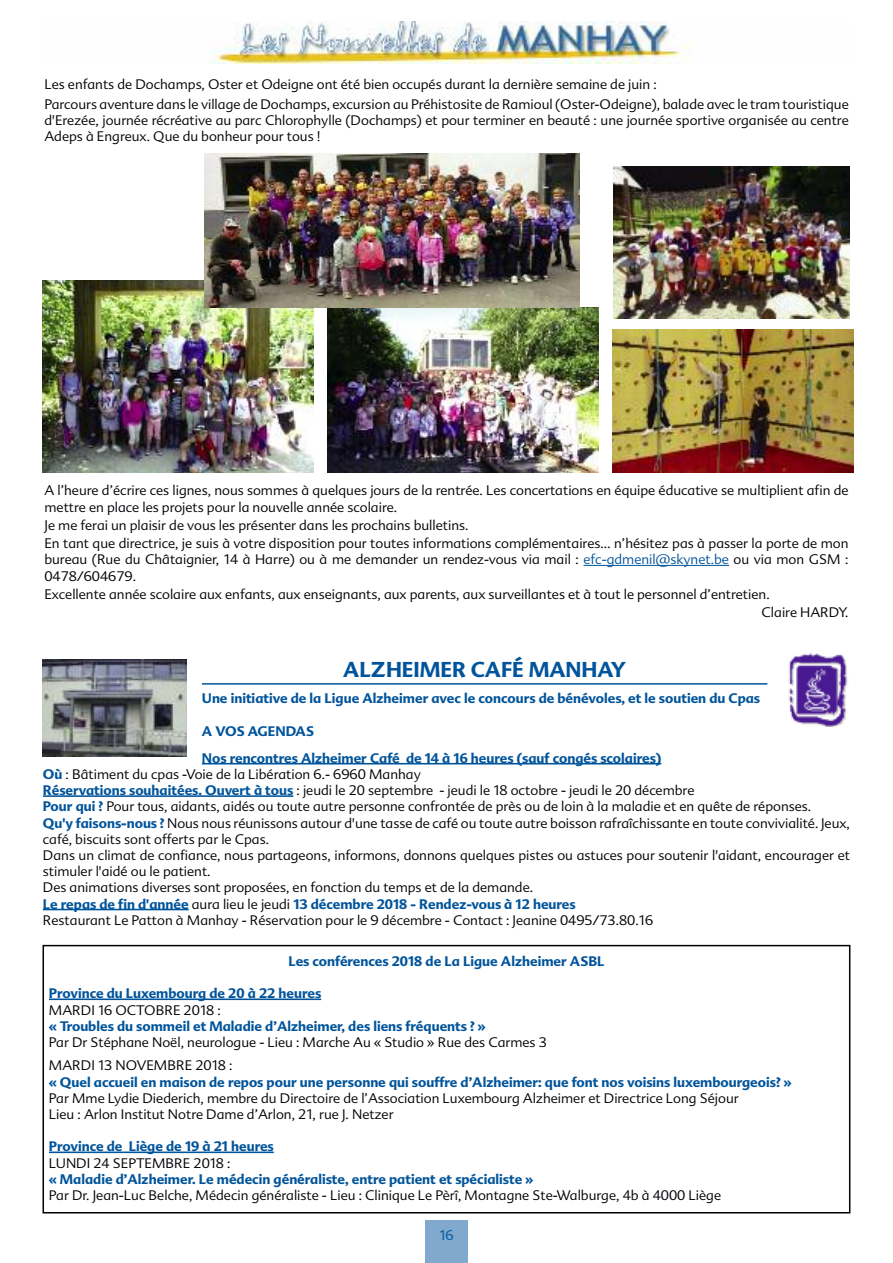
<style>
.page{position:relative;width:893px;height:1263px;background:#fff}
.page>*{position:absolute;margin:0;border:0;box-sizing:border-box;transform-origin:0 0}
.t1{font:700 21px "Advert";color:#00549b}
.t2{font:300 13.5px/16.2px "Advert";color:#000006}
.t3{font:700 13.5px/27px "Advert";color:#00549b}
.t4{font:300 13.5px "Advert";color:#00549b}
.s1{color:#00549b}
.s2{font-weight:700;color:#00549b}
</style>
<div class="page">
<img style="left:210px;top:21px;width:480px;height:43px">
<div style="left:425px;top:1220px;width:43px;height:43px;background:#80a9cd"></div>
<hr style="left:583px;top:565px;width:146px;height:1px;background:#00549b">
<img style="left:43px;top:281px;width:270px;height:191px">
<img style="left:328px;top:307px;width:270px;height:165px">
<img style="left:614px;top:167px;width:235px;height:151px">
<img style="left:613px;top:329px;width:241px;height:143px">
<hr style="left:202px;top:683px;width:565px;height:2px;background:#00549b">
<hr style="left:202px;top:763px;width:459px;height:1px;background:#00549b">
<hr style="left:43px;top:795px;width:250px;height:2px;background:#00549b">
<hr style="left:43px;top:909px;width:146px;height:1px;background:#00549b">
<img style="left:43px;top:659px;width:144px;height:98px">
<img style="left:788px;top:653px;width:60px;height:73px">
<div style="left:43px;top:945px;width:807px;height:268px;border:2px solid #000006"></div>
<hr style="left:49px;top:998px;width:272px;height:2px;background:#00549b">
<hr style="left:49px;top:1151px;width:225px;height:2px;background:#00549b">
<img style="left:205px;top:154px;width:375px;height:153px">
<p class="t2" style="left:44px;top:74px;width:806px;line-height:20.4px">Les enfants de Dochamps, Oster et Odeigne ont été bien occupés durant la dernière semaine de juin :<br>Parcours aventure dans le village de Dochamps, excursion au Préhistosite de Ramioul (Oster-Odeigne), balade avec le tram touristique</p>
<p class="t2" style="left:44px;top:112px;width:806px">d'Erezée, journée récréative au parc Chlorophylle (Dochamps) et pour terminer en beauté : une journée sportive organisée au centre<br>Adeps à Engreux. Que du bonheur pour tous !</p>
<p class="t2" style="left:44px;top:483px;width:806px">A l’heure d’écrire ces lignes, nous sommes à quelques jours de la rentrée. Les concertations en équipe éducative se multiplient afin de mettre en place les projets pour la nouvelle année scolaire.</p>
<p class="t2" style="left:44px;top:516px;width:806px;line-height:18.3px">Je me ferai un plaisir de vous les présenter dans les prochains bulletins.<br>En tant que directrice, je suis à votre disposition pour toutes informations complémentaires… n’hésitez pas à passer la porte de mon</p>
<p class="t2" style="left:44px;top:552px;width:806px">bureau (Rue du Châtaignier, 14 à Harre) ou à me demander un rendez-vous via mail : <span class="s1">efc-gdmenil@skynet.be</span> ou via mon GSM :<br>0478/604679.</p>
<p class="t2" style="left:762px;top:585px;width:88px;line-height:18.3px;text-indent:-717px">Excellente année scolaire aux enfants, aux enseignants, aux parents, aux surveillantes et à tout le personnel d’entretien.<br>Claire HARDY.</p>
<h1 class="t1" style="left:343px;top:657px;width:284px">ALZHEIMER CAFÉ MANHAY</h1>
<p class="t3" style="left:202px;top:685px;width:560px">Une initiative de la Ligue Alzheimer avec le concours de bénévoles, et le soutien du Cpas</p>
<p class="t3" style="left:202px;top:717px;width:461px">A VOS AGENDAS<br>Nos rencontres Alzheimer Café de 14 à 16 heures (sauf congés scolaires)</p>
<p class="t2" style="left:43px;top:766px;width:809px"><span class="s2">Où</span> : Bâtiment du cpas -Voie de la Libération 6.- 6960 Manhay<br><span class="s2">Réservations souhaitées. Ouvert à tous</span> : jeudi le 20 septembre - jeudi le 18 octobre - jeudi le 20 décembre<br><span class="s2">Pour qui ?</span> Pour tous, aidants, aidés ou toute autre personne confrontée de près ou de loin à la maladie et en quête de réponses.<br><span class="s2">Qu'y faisons-nous ?</span> Nous nous réunissons autour d'une tasse de café ou toute autre boisson rafraîchissante en toute convivialité. Jeux, café, biscuits sont offerts par le Cpas.<br>Dans un climat de confiance, nous partageons, informons, donnons quelques pistes ou astuces pour soutenir l'aidant, encourager et stimuler l'aidé ou le patient.<br>Des animations diverses sont proposées, en fonction du temps et de la demande.<br><span class="s2">Le repas de fin d'année</span> aura lieu le jeudi <span class="s2">13 décembre 2018 - Rendez-vous à 12 heures<br></span>Restaurant Le Patton à Manhay - Réservation pour le 9 décembre - Contact : Jeanine 0495/73.80.16</p>
<p class="t3" style="left:288px;top:948px;width:318px">Les conférences 2018 de La Ligue Alzheimer ASBL</p>
<p class="t3" style="left:49px;top:980px;width:274px">Province du Luxembourg de 20 à 22 heures</p>
<p class="t2" style="left:49px;top:1002px;width:173px">MARDI 16 OCTOBRE 2018 :</p>
<p class="t3" style="left:49px;top:1012px;width:438px">« Troubles du sommeil et Maladie d’Alzheimer, des liens fréquents ? »</p>
<p class="t2" style="left:49px;top:1030px;width:499px;line-height:23.4px">Par Dr Stéphane Noël, neurologue - Lieu : Marche Au « Studio » Rue des Carmes 3<br>MARDI 13 NOVEMBRE 2018 :</p>
<p class="t3" style="left:49px;top:1068px;width:744px">« Quel accueil en maison de repos pour une personne qui souffre d’Alzheimer: que font nos voisins luxembourgeois? »</p>
<p class="t2" style="left:49px;top:1090px;width:691px">Par Mme Lydie Diederich, membre du Directoire de l’Association Luxembourg Alzheimer et Directrice Long Séjour<br>Lieu : Arlon Institut Notre Dame d’Arlon, 21, rue J. Netzer</p>
<p class="t3" style="left:49px;top:1133px;width:226px">Province de Liège de 19 à 21 heures</p>
<p class="t2" style="left:49px;top:1155px;width:183px">LUNDI 24 SEPTEMBRE 2018 :</p>
<p class="t3" style="left:49px;top:1165px;width:486px">« Maladie d’Alzheimer. Le médecin généraliste, entre patient et spécialiste »</p>
<p class="t2" style="left:49px;top:1187px;width:674px">Par Dr. Jean-Luc Belche, Médecin généraliste - Lieu : Clinique Le Pèrî, Montagne Ste-Walburge, 4b à 4000 Liège</p>
<p class="t4" style="left:439px;top:1227px;width:16px">16</p>
</div>
